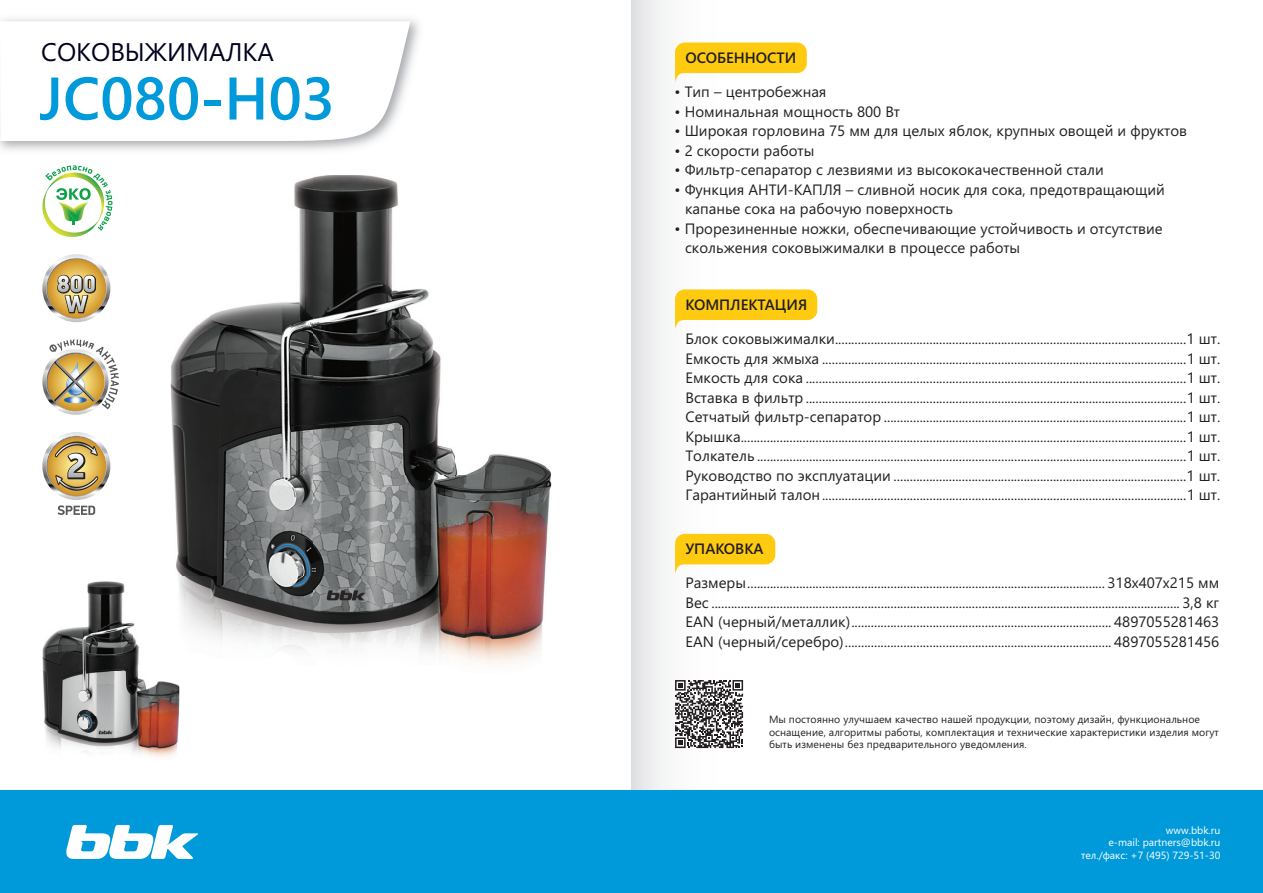
<style>
.page{position:relative;width:1263px;height:893px;background:#fff}
.page>*{position:absolute;margin:0;border:0;box-sizing:border-box;transform-origin:0 0}
.t1{font:600 60px "Segoe UI";color:#009ada}
.t2{font:25.5px "Segoe UI";color:#00011e}
.t3{font:15px/19.5px "Segoe UI";color:#231f20;text-align:justify}
.t4{font:600 15px "Segoe UI";color:#231f20}
.t5{font:10.5px/12.6px "Segoe UI";letter-spacing:.005em;color:#231f20}
.t6{font:10.5px/12.6px "Segoe UI";color:#fff;text-align:right}
</style>
<div class="page">
<svg style="left:0;top:21px;width:410px;height:120px"></svg>
<div style="left:631px;top:0;width:148px;height:791px;background:linear-gradient(to right,#ededee,#fff)"></div>
<svg style="left:675px;top:289px;width:142px;height:40px"></svg>
<svg style="left:675px;top:534px;width:100px;height:40px"></svg>
<div style="left:0;top:791px;width:1263px;height:102px;background:#009ada"></div>
<svg style="left:66px;top:825px;width:132px;height:34px"></svg>
<svg style="left:675px;top:43px;width:132px;height:39px"></svg>
<img style="left:42px;top:581px;width:97px;height:90px">
<img style="left:42px;top:671px;width:137px;height:86px">
<img style="left:171px;top:175px;width:380px;height:489px">
<img style="left:171px;top:581px;width:8px;height:95px">
<svg style="left:42px;top:165px;width:71px;height:72px"></svg>
<svg style="left:58px;top:505px;width:37px;height:10px"></svg>
<svg style="left:42px;top:432px;width:68px;height:68px"></svg>
<svg style="left:46px;top:436px;width:61px;height:60px;background:#c5ad77"></svg>
<svg style="left:43px;top:349px;width:66px;height:66px"></svg>
<svg style="left:46px;top:339px;width:73px;height:72px"></svg>
<svg style="left:42px;top:254px;width:68px;height:68px"></svg>
<svg style="left:46px;top:258px;width:61px;height:61px;background:#c8b17f"></svg>
<svg style="left:675px;top:680px;width:68px;height:68px"></svg>
<h2 class="t2" style="left:41px;top:38px;width:234px">СОКОВЫЖИМАЛКА</h2>
<h1 class="t1" style="left:39px;top:64px;width:297px">JC080-H03</h1>
<p class="t4" style="left:685px;top:49px;width:112px">ОСОБЕННОСТИ</p>
<p class="t3" style="left:674px;top:82px;width:153px">• Тип – центробежная</p>
<p class="t3" style="left:674px;top:102px;width:227px">• Номинальная мощность 800 Вт</p>
<p class="t3" style="left:674px;top:121px;width:514px">• Широкая горловина 75 мм для целых яблок, крупных овощей и фруктов</p>
<p class="t3" style="left:674px;top:141px;width:141px">• 2 скорости работы</p>
<p class="t3" style="left:674px;top:160px;width:431px">• Фильтр-сепаратор с лезвиями из высококачественной стали</p>
<p class="t3" style="left:685px;top:180px;width:481px;text-indent:-10px">• Функция АНТИ-КАПЛЯ – сливной носик для сока, предотвращающий капанье сока на рабочую поверхность</p>
<p class="t3" style="left:685px;top:219px;width:479px;text-indent:-10px">• Прорезиненные ножки, обеспечивающие устойчивость и отсутствие скольжения соковыжималки в процессе работы</p>
<p class="t4" style="left:685px;top:296px;width:123px">КОМПЛЕКТАЦИЯ</p>
<p class="t3" style="left:685px;top:329px;width:536px">Блок соковыжималки............................................................................................................1 шт.<br>Емкость для жмыха ................................................................................................................1 шт.<br>Емкость для сока .....................................................................................................................1 шт.<br>Вставка в фильтр .....................................................................................................................1 шт.<br>Сетчатый фильтр-сепаратор .............................................................................................1 шт.<br>Крышка.........................................................................................................................................1 шт.<br>Толкатель ....................................................................................................................................1 шт.<br>Руководство по эксплуатации ..........................................................................................1 шт.<br>Гарантийный талон................................................................................................................1 шт.</p>
<p class="t4" style="left:685px;top:540px;width:80px">УПАКОВКА</p>
<p class="t3" style="left:685px;top:573px;width:535px">Размеры.............................................................................................................. 318x407x215 мм Вес ................................................................................................................................................ 3,8 кг EAN (черный/металлик)................................................................................ 4897055281463<br>EAN (черный/серебро).................................................................................. 4897055281456</p>
<p class="t5" style="left:769px;top:713px;width:451px">Мы постоянно улучшаем качество нашей продукции, поэтому дизайн, функциональное оснащение, алгоритмы работы, комплектация и технические характеристики изделия могут быть изменены без предварительного уведомления.</p>
<p class="t6" style="left:1081px;top:824px;width:141px">www.bbk.ru<br>e-mail: partners@bbk.ru тел./факс: +7 (495) 729-51-30</p>
</div>
